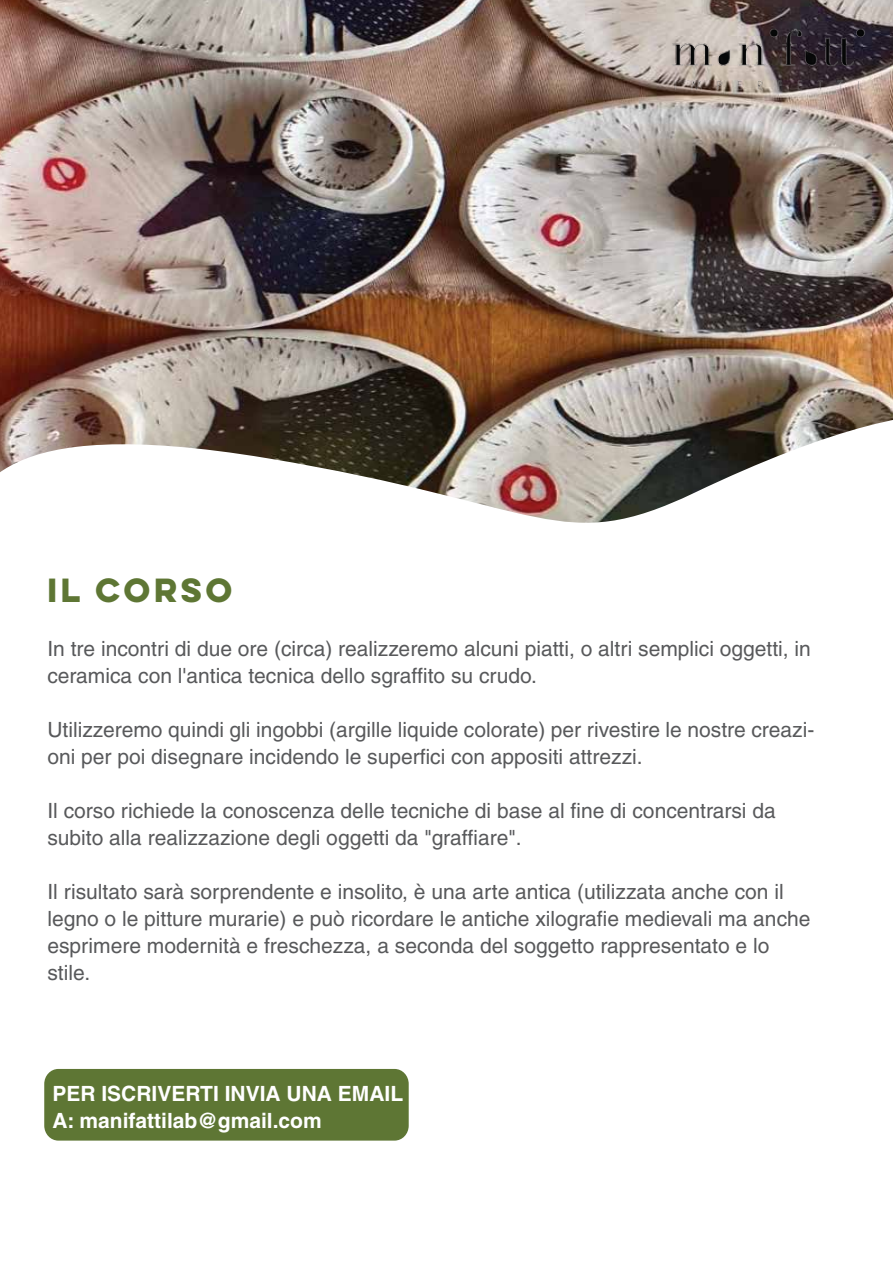
<style>
.page{position:relative;width:893px;height:1263px;background:#fff}
.page>*{position:absolute;margin:0;border:0;box-sizing:border-box;transform-origin:0 0}
.t1{font:700 30px "Lulo Clean W01 One";letter-spacing:-.1em;color:#5e7634}
.t2{font:21px/27px "Helvetica";color:#58595b}
.t3{font:700 21px/27px "Helvetica";color:#fff}
</style>
<div class="page">
<img style="left:0;top:0;width:893px;height:404px">
<img style="left:0;top:404px;width:893px;height:119px">
<img style="left:670px;top:24px;width:199px;height:70px">
<div style="left:44px;top:1069px;width:365px;height:71px;background:#5e7634;border-radius:15px"></div>
<h1 class="t1" style="left:47px;top:568px;width:193px">IL CORSO</h1>
<p class="t2" style="left:47px;top:635px;width:765px">In tre incontri di due ore (circa) realizzeremo alcuni piatti, o altri semplici oggetti, in ceramica con l'antica tecnica dello sgraffito su crudo.</p>
<p class="t2" style="left:47px;top:716px;width:768px">Utilizzeremo quindi gli ingobbi (argille liquide colorate) per rivestire le nostre creazi&shy;oni per poi disegnare incidendo le superfici con appositi attrezzi.</p>
<p class="t2" style="left:47px;top:797px;width:730px">Il corso richiede la conoscenza delle tecniche di base al fine di concentrarsi da subito alla realizzazione degli oggetti da "graffiare".</p>
<p class="t2" style="left:47px;top:878px;width:765px">Il risultato sarà sorprendente e insolito, è una arte antica (utilizzata anche con il legno o le pitture murarie) e può ricordare le antiche xilografie medievali ma anche esprimere modernità e freschezza, a seconda del soggetto rappresentato e lo stile.</p>
<p class="t3" style="left:52px;top:1079px;width:352px">PER ISCRIVERTI INVIA UNA EMAIL<br>A: manifattilab@gmail.com</p>
</div>
